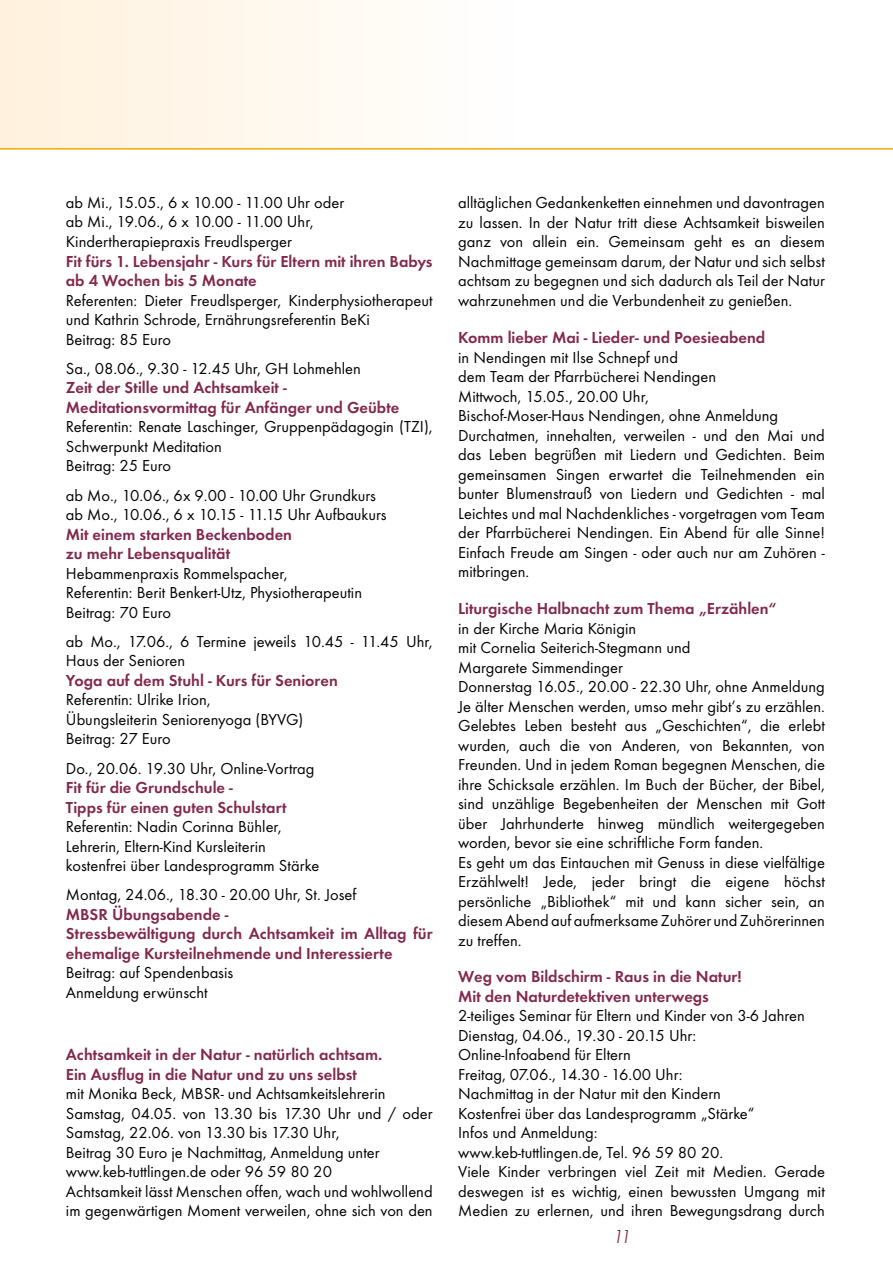
<style>
.page{position:relative;width:893px;height:1263px;background:#fff}
.page>*{position:absolute;margin:0;border:0;box-sizing:border-box;transform-origin:0 0}
.t1{font:italic 300 18px "Limerick";color:#82294e}
.t2{font:16.5px/19.5px "Function";color:#000}
.t3{font:700 16.5px/19.5px "Function";color:#82294e}
</style>
<div class="page">
<div style="left:0;top:0;width:519px;height:149px;background:linear-gradient(to right,#fff1dc,#fff)"></div>
<hr style="left:0;top:148px;width:893px;height:2px;background:#f1ab00">
<p class="t2" style="left:66px;top:193px;width:280px">ab Mi., 15.05., 6 x 10.00 - 11.00 Uhr oder ab Mi., 19.06., 6 x 10.00 - 11.00 Uhr,<br>Kindertherapiepraxis Freudlsperger</p>
<p class="t3" style="left:66px;top:251px;width:368px">Fit fürs 1. Lebensjahr - Kurs für Eltern mit ihren Babys ab 4 Wochen bis 5 Monate</p>
<p class="t2" style="left:66px;top:290px;width:368px">Referenten: Dieter Freudlsperger, Kinderphysiotherapeut und Kathrin Schrode, Ernährungsreferentin BeKi<br>Beitrag: 85 Euro</p>
<p class="t2" style="left:66px;top:359px;width:297px">Sa., 08.06., 9.30 - 12.45 Uhr, GH Lohmehlen</p>
<p class="t3" style="left:66px;top:378px;width:335px">Zeit der Stille und Achtsamkeit -<br>Meditationsvormittag für Anfänger und Geübte</p>
<p class="t2" style="left:66px;top:417px;width:368px">Referentin: Renate Laschinger, Gruppenpädagogin (TZI),<br>Schwerpunkt Meditation<br>Beitrag: 25 Euro</p>
<p class="t2" style="left:66px;top:485px;width:322px">ab Mo., 10.06., 6x 9.00 - 10.00 Uhr Grundkurs ab Mo., 10.06., 6 x 10.15 - 11.15 Uhr Aufbaukurs</p>
<p class="t3" style="left:66px;top:524px;width:228px">Mit einem starken Beckenboden zu mehr Lebensqualität</p>
<p class="t2" style="left:66px;top:563px;width:298px">Hebammenpraxis Rommelspacher,<br>Referentin: Berit Benkert-Utz, Physiotherapeutin<br>Beitrag: 70 Euro</p>
<p class="t2" style="left:66px;top:632px;width:368px">ab Mo., 17.06., 6 Termine jeweils 10.45 - 11.45 Uhr,<br>Haus der Senioren</p>
<p class="t3" style="left:66px;top:670px;width:273px">Yoga auf dem Stuhl - Kurs für Senioren</p>
<p class="t2" style="left:66px;top:690px;width:239px">Referentin: Ulrike Irion,<br>Übungsleiterin Seniorenyoga (BYVG)<br>Beitrag: 27 Euro</p>
<p class="t2" style="left:66px;top:758px;width:250px">Do., 20.06. 19.30 Uhr, Online-Vortrag</p>
<p class="t3" style="left:66px;top:778px;width:222px">Fit für die Grundschule -<br>Tipps für einen guten Schulstart</p>
<p class="t2" style="left:66px;top:817px;width:255px">Referentin: Nadin Corinna Bühler,<br>Lehrerin, Eltern-Kind Kursleiterin kostenfrei über Landesprogramm Stärke</p>
<p class="t2" style="left:66px;top:885px;width:292px">Montag, 24.06., 18.30 - 20.00 Uhr, St. Josef</p>
<p class="t3" style="left:66px;top:904px;width:368px">MBSR Übungsabende -<br>Stressbewältigung durch Achtsamkeit im Alltag für ehemalige Kursteilnehmende und Interessierte</p>
<p class="t2" style="left:66px;top:963px;width:169px">Beitrag: auf Spendenbasis<br>Anmeldung erwünscht</p>
<p class="t3" style="left:66px;top:1045px;width:318px">Achtsamkeit in der Natur - natürlich achtsam.<br>Ein Ausflug in die Natur und zu uns selbst</p>
<p class="t2" style="left:66px;top:1084px;width:368px">mit Monika Beck, MBSR- und Achtsamkeitslehrerin Samstag, 04.05. von 13.30 bis 17.30 Uhr und / oder Samstag, 22.06. von 13.30 bis 17.30 Uhr,<br>Beitrag 30 Euro je Nachmittag, Anmeldung unter www.keb-tuttlingen.de oder 96 59 80 20<br>Achtsamkeit lässt Menschen offen, wach und wohlwollend im gegenwärtigen Moment verweilen, ohne sich von den</p>
<p class="t2" style="left:458px;top:193px;width:368px;text-align:justify">alltäglichen Gedankenketten einnehmen und davontragen zu lassen. In der Natur tritt diese Achtsamkeit bisweilen ganz von allein ein. Gemeinsam geht es an diesem Nachmittage gemeinsam darum, der Natur und sich selbst achtsam zu begegnen und sich dadurch als Teil der Natur wahrzunehmen und die Verbundenheit zu genießen.</p>
<p class="t3" style="left:458px;top:328px;width:309px">Komm lieber Mai - Lieder- und Poesieabend</p>
<p class="t2" style="left:458px;top:347px;width:368px">in Nendingen mit Ilse Schnepf und<br>dem Team der Pfarrbücherei Nendingen<br>Mittwoch, 15.05., 20.00 Uhr,<br>Bischof-Moser-Haus Nendingen, ohne Anmeldung Durchatmen, innehalten, verweilen - und den Mai und das Leben begrüßen mit Liedern und Gedichten. Beim gemeinsamen Singen erwartet die Teilnehmenden ein bunter Blumenstrauß von Liedern und Gedichten - mal Leichtes und mal Nachdenkliches - vorgetragen vom Team der Pfarrbücherei Nendingen. Ein Abend für alle Sinne!<br>Einfach Freude am Singen - oder auch nur am Zuhören - mitbringen.</p>
<p class="t3" style="left:458px;top:599px;width:320px">Liturgische Halbnacht zum Thema „Erzählen“</p>
<p class="t2" style="left:458px;top:618px;width:368px">in der Kirche Maria Königin<br>mit Cornelia Seiterich-Stegmann und<br>Margarete Simmendinger<br>Donnerstag 16.05., 20.00 - 22.30 Uhr, ohne Anmeldung Je älter Menschen werden, umso mehr gibt’s zu erzählen.<br>Gelebtes Leben besteht aus „Geschichten“, die erlebt wurden, auch die von Anderen, von Bekannten, von Freunden. Und in jedem Roman begegnen Menschen, die ihre Schicksale erzählen. Im Buch der Bücher, der Bibel, sind unzählige Begebenheiten der Menschen mit Gott über Jahrhunderte hinweg mündlich weitergegeben worden, bevor sie eine schriftliche Form fanden.<br>Es geht um das Eintauchen mit Genuss in diese vielfältige Erzählwelt! Jede, jeder bringt die eigene höchst persönliche „Bibliothek“ mit und kann sicher sein, an diesem Abend auf aufmerksame Zuhörer und Zuhörerinnen zu treffen.</p>
<p class="t3" style="left:458px;top:967px;width:285px">Weg vom Bildschirm - Raus in die Natur!<br>Mit den Naturdetektiven unterwegs</p>
<p class="t2" style="left:458px;top:1006px;width:368px">2-teiliges Seminar für Eltern und Kinder von 3-6 Jahren Dienstag, 04.06., 19.30 - 20.15 Uhr:<br>Online-Infoabend für Eltern<br>Freitag, 07.06., 14.30 - 16.00 Uhr:<br>Nachmittag in der Natur mit den Kindern<br>Kostenfrei über das Landesprogramm „Stärke“<br>Infos und Anmeldung:<br>www.keb-tuttlingen.de, Tel. 96 59 80 20.<br>Viele Kinder verbringen viel Zeit mit Medien. Gerade deswegen ist es wichtig, einen bewussten Umgang mit Medien zu erlernen, und ihren Bewegungsdrang durch</p>
<p class="t1" style="left:612px;top:1226px;width:20px">11</p>
</div>
